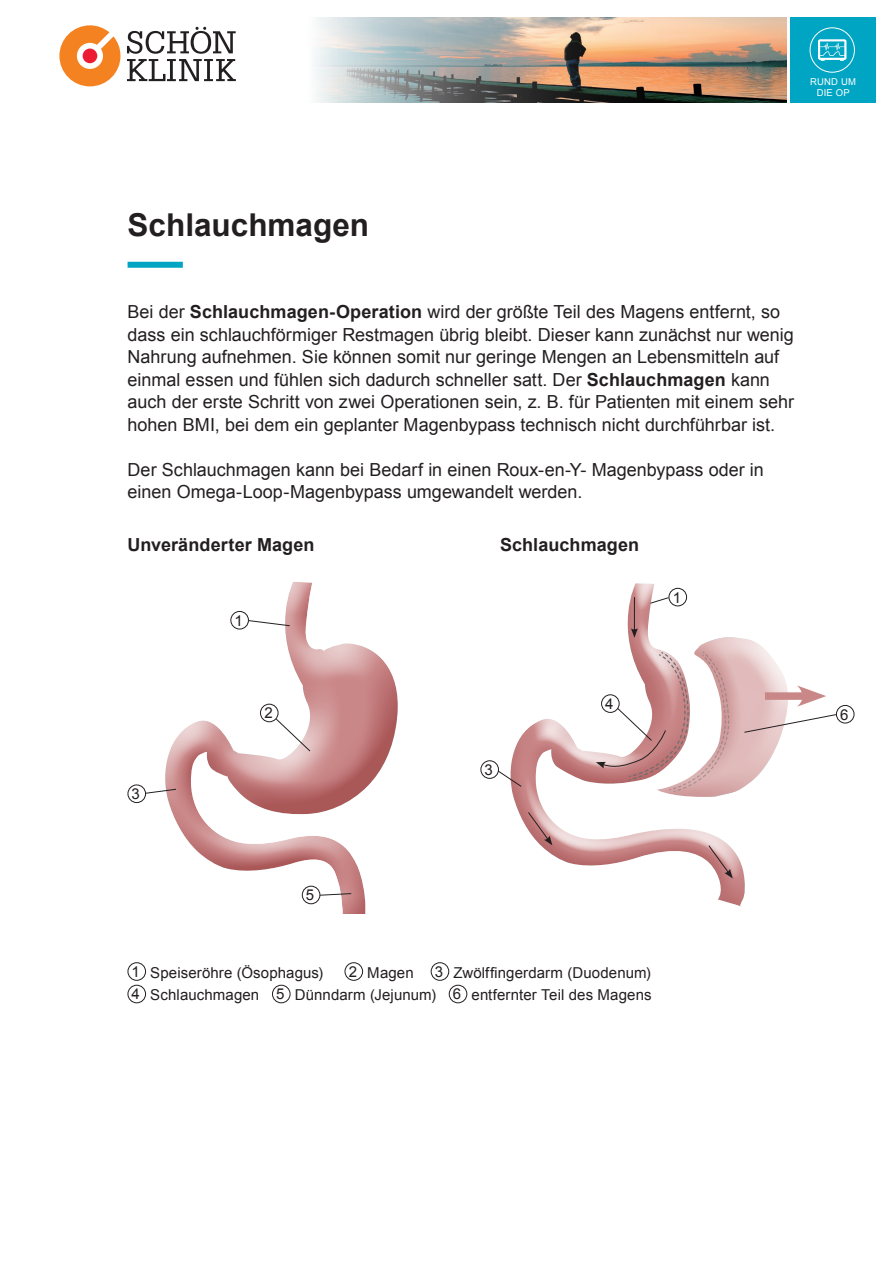
<style>
.page{position:relative;width:893px;height:1263px;background:#fff}
.page>*{position:absolute;margin:0;border:0;box-sizing:border-box;transform-origin:0 0}
.t1{font:700 31.5px "Arial";color:#231f20}
.t2{font:18px/22.5px "Arial";color:#231f20}
.t3{font:700 18px "Arial";letter-spacing:.005em;color:#231f20}
.t4{font:15px/22.5px "Arial";letter-spacing:.01em;color:#231f20;text-align:right}
.t5{font:9.45px/10.8px "Arial";letter-spacing:.02em;color:#fff;text-align:center}
.s1{font-weight:700}
</style>
<div class="page">
<svg style="left:127px;top:27px;width:109px;height:54px"></svg>
<svg style="left:59px;top:25px;width:61px;height:61px"></svg>
<img style="left:314px;top:17px;width:472px;height:85px">
<div style="left:790px;top:17px;width:86px;height:86px;background:#00a5c3"></div>
<div style="left:810px;top:27px;width:45px;height:46px;border:1px solid #fff;border-radius:50%"></div>
<svg style="left:818px;top:39px;width:28px;height:22px"></svg>
<div style="left:128px;top:262px;width:55px;height:6px;background:#00a5c3"></div>
<div style="left:128px;top:962px;width:18px;height:19px;border:1px solid #231f20;border-radius:50%"></div>
<div style="left:345px;top:962px;width:18px;height:19px;border:1px solid #231f20;border-radius:50%"></div>
<div style="left:431px;top:962px;width:18px;height:19px;border:1px solid #231f20;border-radius:50%"></div>
<div style="left:128px;top:985px;width:18px;height:18px;border:1px solid #231f20;border-radius:50%"></div>
<div style="left:272px;top:985px;width:18px;height:18px;border:1px solid #231f20;border-radius:50%"></div>
<div style="left:449px;top:985px;width:18px;height:18px;border:1px solid #231f20;border-radius:50%"></div>
<div style="left:508px;top:582px;width:237px;height:327px;background:#ca8788;opacity:.75"></div>
<hr style="left:634px;top:597px;width:1px;height:34px;background:#231f20">
<svg style="left:527px;top:811px;width:25px;height:34px"></svg>
<svg style="left:708px;top:844px;width:25px;height:34px"></svg>
<div style="left:669px;top:588px;width:18px;height:18px;border:1px solid #231f20;border-radius:50%"></div>
<div style="left:836px;top:705px;width:18px;height:18px;border:1px solid #231f20;border-radius:50%"></div>
<svg style="left:498px;top:770px;width:24px;height:17px"></svg>
<div style="left:480px;top:760px;width:19px;height:19px;border:1px solid #231f20;border-radius:50%"></div>
<svg style="left:596px;top:618px;width:241px;height:207px"></svg>
<div style="left:601px;top:694px;width:18px;height:19px;border:1px solid #231f20;border-radius:50%"></div>
<div style="left:164px;top:581px;width:235px;height:349px;background:#ca8788;opacity:.75"></div>
<svg style="left:248px;top:620px;width:43px;height:6px"></svg>
<svg style="left:275px;top:718px;width:36px;height:34px"></svg>
<div style="left:230px;top:611px;width:19px;height:18px;border:1px solid #231f20;border-radius:50%"></div>
<div style="left:260px;top:704px;width:18px;height:18px;border:1px solid #231f20;border-radius:50%"></div>
<svg style="left:320px;top:893px;width:32px;height:3px"></svg>
<div style="left:302px;top:886px;width:18px;height:18px;border:1px solid #231f20;border-radius:50%"></div>
<svg style="left:146px;top:788px;width:31px;height:6px"></svg>
<div style="left:128px;top:784px;width:18px;height:19px;border:1px solid #231f20;border-radius:50%"></div>
<div style="left:309px;top:915px;width:126px;height:25px;background:#fff"></div>
<p class="t5" style="left:810px;top:76px;width:47px">RUND UM<br>DIE OP</p>
<h1 class="t1" style="left:128px;top:203px;width:243px">Schlauchmagen</h1>
<p class="t2" style="left:128px;top:301px;width:668px">Bei der <span class="s1">Schlauchmagen-Operation</span> wird der größte Teil des Magens entfernt, so dass ein schlauchförmiger Restmagen übrig bleibt. Dieser kann zunächst nur wenig Nahrung aufnehmen. Sie können somit nur geringe Mengen an Lebensmitteln auf einmal essen und fühlen sich dadurch schneller satt. Der <span class="s1">Schlauchmagen</span> kann auch der erste Schritt von zwei Operationen sein, z. B. für Patienten mit einem sehr hohen BMI, bei dem ein geplanter Magenbypass technisch nicht durchführbar ist.</p>
<p class="t2" style="left:128px;top:458px;width:638px">Der Schlauchmagen kann bei Bedarf in einen Roux-en-Y- Magenbypass oder in einen Omega-Loop-Magenbypass umgewandelt werden.</p>
<p class="t3" style="left:128px;top:533px;width:189px">Unveränderter Magen</p>
<p class="t3" style="left:500px;top:533px;width:141px">Schlauchmagen</p>
<p class="t4" style="left:132px;top:783px;width:10px">3</p>
<p class="t4" style="left:235px;top:609px;width:10px">1</p>
<p class="t4" style="left:264px;top:702px;width:10px">2</p>
<p class="t4" style="left:485px;top:759px;width:10px">3</p>
<p class="t4" style="left:605px;top:693px;width:10px">4</p>
<p class="t4" style="left:673px;top:586px;width:10px">1</p>
<p class="t4" style="left:306px;top:884px;width:10px">5</p>
<p class="t4" style="left:132px;top:961px;width:193px">1 Speiseröhre (Ösophagus)</p>
<p class="t4" style="left:349px;top:961px;width:67px">2 Magen</p>
<p class="t4" style="left:132px;top:961px;width:521px">3 Zwölffingerdarm (Duodenum)<br>4 Schlauchmagen 5 Dünndarm (Jejunum) 6 entfernter Teil des Magens</p>
<p class="t4" style="left:840px;top:703px;width:10px">6</p>
</div>
